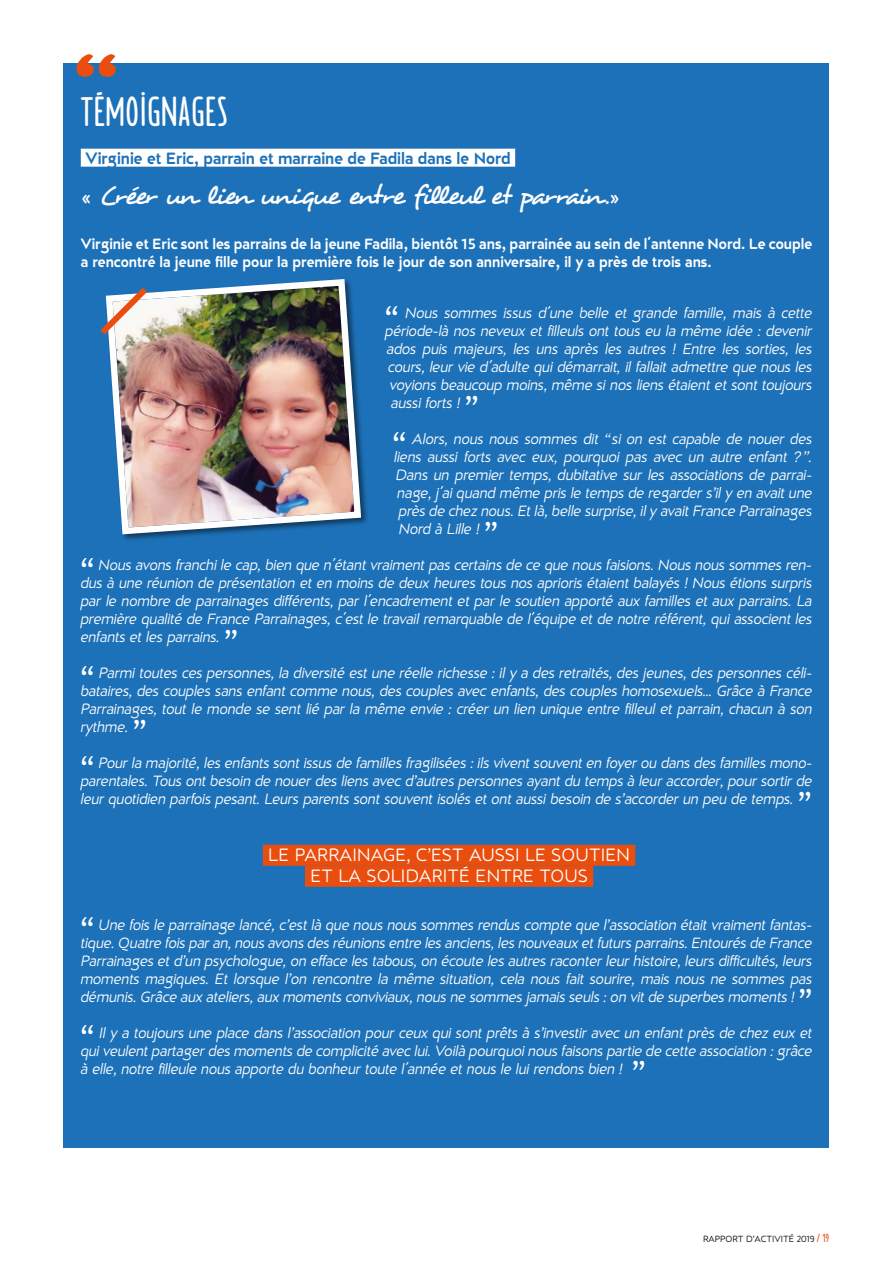
<style>
.page{position:relative;width:893px;height:1263px;background:#fff}
.page>*{position:absolute;margin:0;border:0;box-sizing:border-box;transform-origin:0 0}
.t1{font:42px "Borden";color:#fff}
.t2{font:italic 27px "Desyrel";letter-spacing:-.07em;color:#fff}
.t3{font:18px/21px "D Hanna Soft";letter-spacing:.01em;color:#fff;text-align:center}
.t4{font:700 16.5px "D Hanna Soft";color:#1d71b8}
.t5{font:italic 15px/18px "D Hanna Soft";color:#fff;text-align:justify}
.t6{font:700 15px/18px "D Hanna Soft";color:#fff}
.t7{font:9px "D Hanna Soft";color:#000}
.s1{font-style:normal}
.s2{font-weight:700;font-style:normal;font-size:24px}
.s3{font-family:"Borden";font-size:12px;color:#e94e0f}
</style>
<div class="page">
<div style="left:64px;top:64px;width:765px;height:1084px;background:#1d71b8"></div>
<div style="left:81px;top:149px;width:434px;height:18px;background:#fff"></div>
<div style="left:263px;top:845px;width:372px;height:21px;background:#e94e0f"></div>
<div style="left:305px;top:866px;width:288px;height:21px;background:#e94e0f"></div>
<svg style="left:77px;top:54px;width:39px;height:23px"></svg>
<img style="left:109px;top:279px;width:256px;height:259px">
<svg style="left:100px;top:281px;width:53px;height:60px"></svg>
<h1 class="t1" style="left:81px;top:86px;width:148px">TÉMOIGNAGES</h1>
<p class="t4" style="left:86px;top:147px;width:427px">Virginie et Eric, parrain et marraine de Fadila dans le Nord</p>
<h2 class="t2" style="left:81px;top:179px;width:539px"><span class="s1">«</span> Créer un lien unique ent re filleul et parrain .<span class="s1">»</span></h2>
<p class="t6" style="left:81px;top:235px;width:733px">Virginie et Eric sont les parrains de la jeune Fadila, bientôt 15 ans, parrainée au sein de l'antenne Nord. Le couple a rencontré la jeune fille pour la première fois le jour de son anniversaire, il y a près de trois ans.</p>
<p class="t5" style="left:385px;top:304px;width:428px"><span class="s2">“</span> Nous sommes issus d'une belle et grande famille, mais à cette</p>
<p class="t5" style="left:385px;top:322px;width:428px">période-là nos neveux et filleuls ont tous eu la même idée : devenir</p>
<p class="t5" style="left:387px;top:340px;width:427px">ados puis majeurs, les uns après les autres ! Entre les sorties, les</p>
<p class="t5" style="left:388px;top:358px;width:425px">cours, leur vie d'adulte qui démarrait, il fallait admettre que nous les</p>
<p class="t5" style="left:390px;top:376px;width:424px">voyions beaucoup moins, même si nos liens étaient et sont toujours</p>
<p class="t5" style="left:391px;top:394px;width:89px">aussi forts ! <span class="s2">”</span></p>
<p class="t5" style="left:393px;top:430px;width:421px"><span class="s2">“</span> Alors, nous nous sommes dit “ si on est capable de nouer des</p>
<p class="t5" style="left:394px;top:448px;width:419px">liens aussi forts avec eux, pourquoi pas avec un autre enfant ? ’’.</p>
<p class="t5" style="left:396px;top:466px;width:418px">Dans un premier temps, dubitative sur les associations de parrai-</p>
<p class="t5" style="left:397px;top:484px;width:416px">nage, j'ai quand même pris le temps de regarder s’il y en avait une</p>
<p class="t5" style="left:399px;top:502px;width:415px">près de chez nous. Et là, belle surprise, il y avait France Parrainages</p>
<p class="t5" style="left:399px;top:520px;width:100px">Nord à Lille ! <span class="s2">”</span></p>
<p class="t5" style="left:81px;top:556px;width:733px"><span class="s2">“</span> Nous avons franchi le cap, bien que n'étant vraiment pas certains de ce que nous faisions. Nous nous sommes ren&shy;dus à une réunion de présentation et en moins de deux heures tous nos aprioris étaient balayés ! Nous étions surpris par le nombre de parrainages différents, par l'encadrement et par le soutien apporté aux familles et aux parrains. La première qualité de France Parrainages, c'est le travail remarquable de l'équipe et de notre référent, qui associent les enfants et les parrains. <span class="s2">”</span></p>
<p class="t5" style="left:81px;top:664px;width:733px"><span class="s2">“</span> Parmi toutes ces personnes, la diversité est une réelle richesse : il y a des retraités, des jeunes, des personnes céli&shy;bataires, des couples sans enfant comme nous, des couples avec enfants, des couples homosexuels… Grâce à France Parrainages, tout le monde se sent lié par la même envie : créer un lien unique entre filleul et parrain, chacun à son rythme. <span class="s2">”</span></p>
<p class="t5" style="left:81px;top:754px;width:733px"><span class="s2">“</span> Pour la majorité, les enfants sont issus de familles fragilisées : ils vivent souvent en foyer ou dans des familles mono&shy;parentales. Tous ont besoin de nouer des liens avec d’autres personnes ayant du temps à leur accorder, pour sortir de leur quotidien parfois pesant. Leurs parents sont souvent isolés et ont aussi besoin de s’accorder un peu de temps. <span class="s2">”</span></p>
<p class="t3" style="left:268px;top:845px;width:363px">LE PARRAINAGE, C’EST AUSSI LE SOUTIEN<br>ET LA SOLIDARITÉ ENTRE TOUS</p>
<p class="t5" style="left:81px;top:915px;width:733px"><span class="s2">“</span> Une fois le parrainage lancé, c’est là que nous nous sommes rendus compte que l’association était vraiment fantas&shy;tique. Quatre fois par an, nous avons des réunions entre les anciens, les nouveaux et futurs parrains. Entourés de France Parrainages et d’un psychologue, on efface les tabous, on écoute les autres raconter leur histoire, leurs difficultés, leurs moments magiques. Et lorsque l’on rencontre la même situation, cela nous fait sourire, mais nous ne sommes pas démunis. Grâce aux ateliers, aux moments conviviaux, nous ne sommes jamais seuls : on vit de superbes moments ! <span class="s2">”</span></p>
<p class="t5" style="left:81px;top:1023px;width:733px"><span class="s2">“</span> Il y a toujours une place dans l’association pour ceux qui sont prêts à s’investir avec un enfant près de chez eux et qui veulent partager des moments de complicité avec lui. Voilà pourquoi nous faisons partie de cette association : grâce à elle, notre filleule nous apporte du bonheur toute l'année et nous le lui rendons bien ! <span class="s2">”</span></p>
<p class="t7" style="left:703px;top:1233px;width:128px">RAPPORT D’ACTIVITÉ 2019 <span class="s3">/ 19</span></p>
</div>
